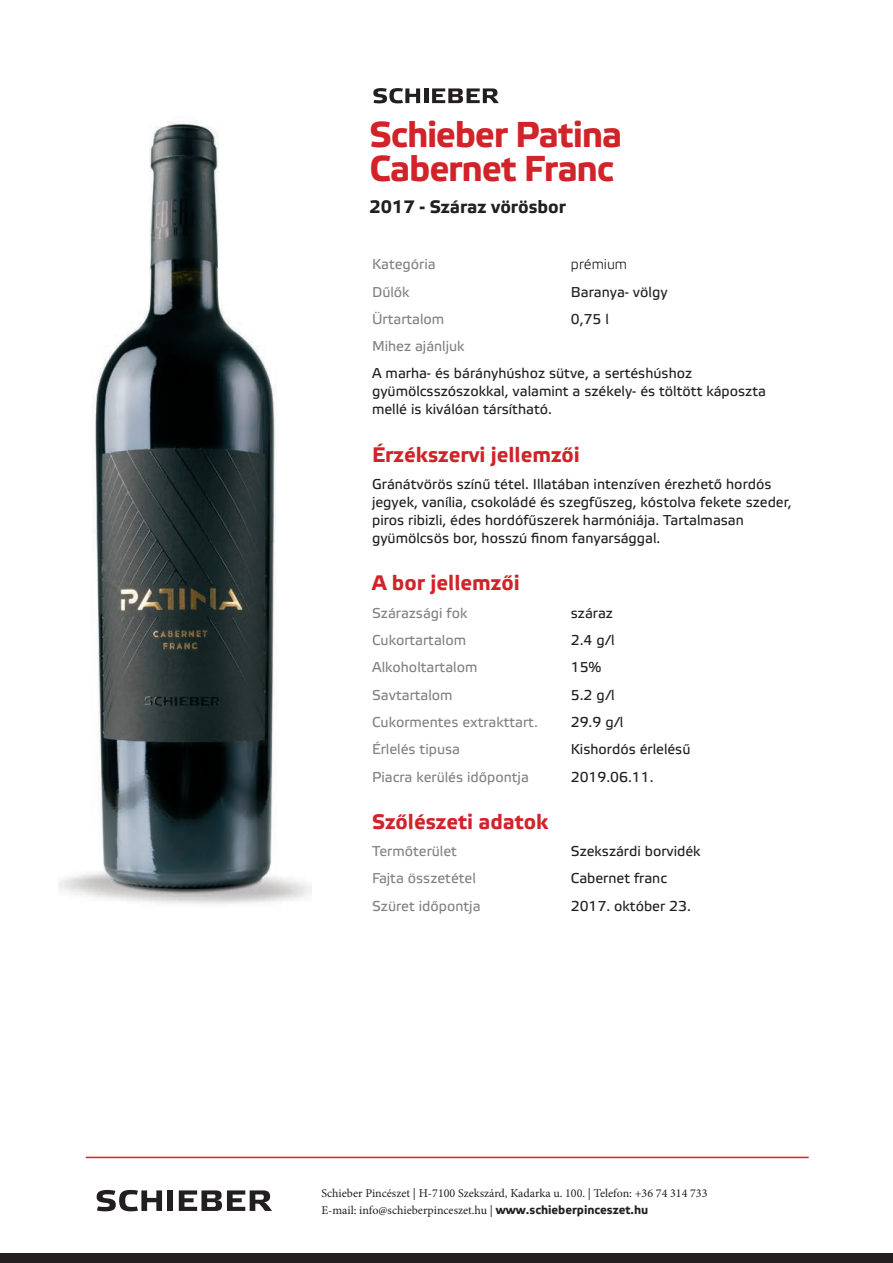
<style>
.page{position:relative;width:893px;height:1263px;background:#fff}
.page>*{position:absolute;margin:0;border:0;box-sizing:border-box;transform-origin:0 0}
.t1{font:700 36px/34.5px "Elektra Text Pro";letter-spacing:-.035em;color:#d1232a}
.t2{font:700 21px "Etelka Text Pro";color:#d1232a}
.t3{font:700 18px "Etelka Text Pro";color:#231f20}
.t4{font:14.25px/18px "Etelka Text Pro";color:#231f20}
.t5{font:14.25px "Etelka Text Pro";color:#808285}
.t6{font:14.25px "Elektra Light Pro";color:#231f20}
.t7{font:12px/16.5px "Minion Pro";color:#231f20}
.s1{font-family:"Elektra Text Pro";font-weight:700}
</style>
<div class="page">
<img style="left:59px;top:120px;width:253px;height:784px">
<svg style="left:97px;top:1190px;width:65px;height:21px"></svg>
<div style="left:167px;top:1190px;width:6px;height:21px;background:#231f20"></div>
<svg style="left:179px;top:1190px;width:93px;height:21px"></svg>
<hr style="left:86px;top:1157px;width:723px;height:1px;background:#d1232a">
<div style="left:0;top:1253px;width:893px;height:10px;background:#231f20"></div>
<svg style="left:373px;top:88px;width:47px;height:15px"></svg>
<hr style="left:424px;top:88px;width:4px;height:15px;background:#231f20">
<svg style="left:432px;top:88px;width:67px;height:15px"></svg>
<h1 class="t1" style="left:370px;top:118px;width:254px">Schieber Patina<br>Cabernet Franc</h1>
<p class="t3" style="left:370px;top:197px;width:198px">2017 - Száraz vörösbor</p>
<p class="t5" style="left:372px;top:257px;width:65px">Kategória</p>
<p class="t6" style="left:571px;top:257px;width:58px">prémium</p>
<p class="t5" style="left:372px;top:284px;width:39px">Dűlők</p>
<p class="t4" style="left:571px;top:283px;width:98px">Baranya- völgy</p>
<p class="t5" style="left:372px;top:311px;width:74px">Ürtartalom</p>
<p class="t4" style="left:571px;top:311px;width:39px">0,75 l</p>
<p class="t5" style="left:372px;top:339px;width:94px">Mihez ajánljuk</p>
<p class="t4" style="left:372px;top:365px;width:395px">A marha- és bárányhúshoz sütve, a sertéshúshoz gyümölcsszószokkal, valamint a székely- és töltött káposzta mellé is kiválóan társítható.</p>
<h2 class="t2" style="left:372px;top:443px;width:209px">Érzékszervi jellemzői</h2>
<p class="t4" style="left:372px;top:476px;width:421px">Gránátvörös színű tétel. Illatában intenzíven érezhető hordós jegyek, vanília, csokoládé és szegfűszeg, kóstolva fekete szeder, piros ribizli, édes hordófűszerek harmóniája. Tartalmasan gyümölcsös bor, hosszú finom fanyarsággal.</p>
<h2 class="t2" style="left:372px;top:571px;width:149px">A bor jellemzői</h2>
<p class="t5" style="left:372px;top:605px;width:97px">Szárazsági fok</p>
<p class="t4" style="left:571px;top:605px;width:44px">száraz</p>
<p class="t5" style="left:372px;top:632px;width:96px">Cukortartalom</p>
<p class="t4" style="left:571px;top:632px;width:45px">2.4 g/l</p>
<p class="t5" style="left:372px;top:660px;width:107px">Alkoholtartalom</p>
<p class="t4" style="left:571px;top:659px;width:32px">15%</p>
<p class="t5" style="left:372px;top:687px;width:82px">Savtartalom</p>
<p class="t4" style="left:571px;top:686px;width:45px">5.2 g/l</p>
<p class="t5" style="left:372px;top:714px;width:167px">Cukormentes extrakttart.</p>
<p class="t4" style="left:571px;top:714px;width:54px">29.9 g/l</p>
<p class="t5" style="left:372px;top:742px;width:90px">Érlelés tipusa</p>
<p class="t4" style="left:571px;top:741px;width:121px">Kishordós érlelésű</p>
<p class="t5" style="left:372px;top:769px;width:158px">Piacra kerülés időpontja</p>
<p class="t4" style="left:571px;top:768px;width:84px">2019.06.11.</p>
<h2 class="t2" style="left:372px;top:810px;width:178px">Szőlészeti adatok</h2>
<p class="t5" style="left:372px;top:843px;width:86px">Termőterület</p>
<p class="t4" style="left:571px;top:843px;width:131px">Szekszárdi borvidék</p>
<p class="t5" style="left:372px;top:871px;width:105px">Fajta összetétel</p>
<p class="t4" style="left:571px;top:870px;width:98px">Cabernet franc</p>
<p class="t5" style="left:372px;top:898px;width:110px">Szüret időpontja</p>
<p class="t4" style="left:571px;top:898px;width:121px">2017. október 23.</p>
<p class="t7" style="left:321px;top:1185px;width:388px">Schieber Pincészet | H-7100 Szekszárd, Kadarka u. 100. | Telefon: +36 74 314 733<br>E-mail: info@schieberpinceszet.hu | <span class="s1">www.schieberpinceszet.hu</span></p>
</div>
